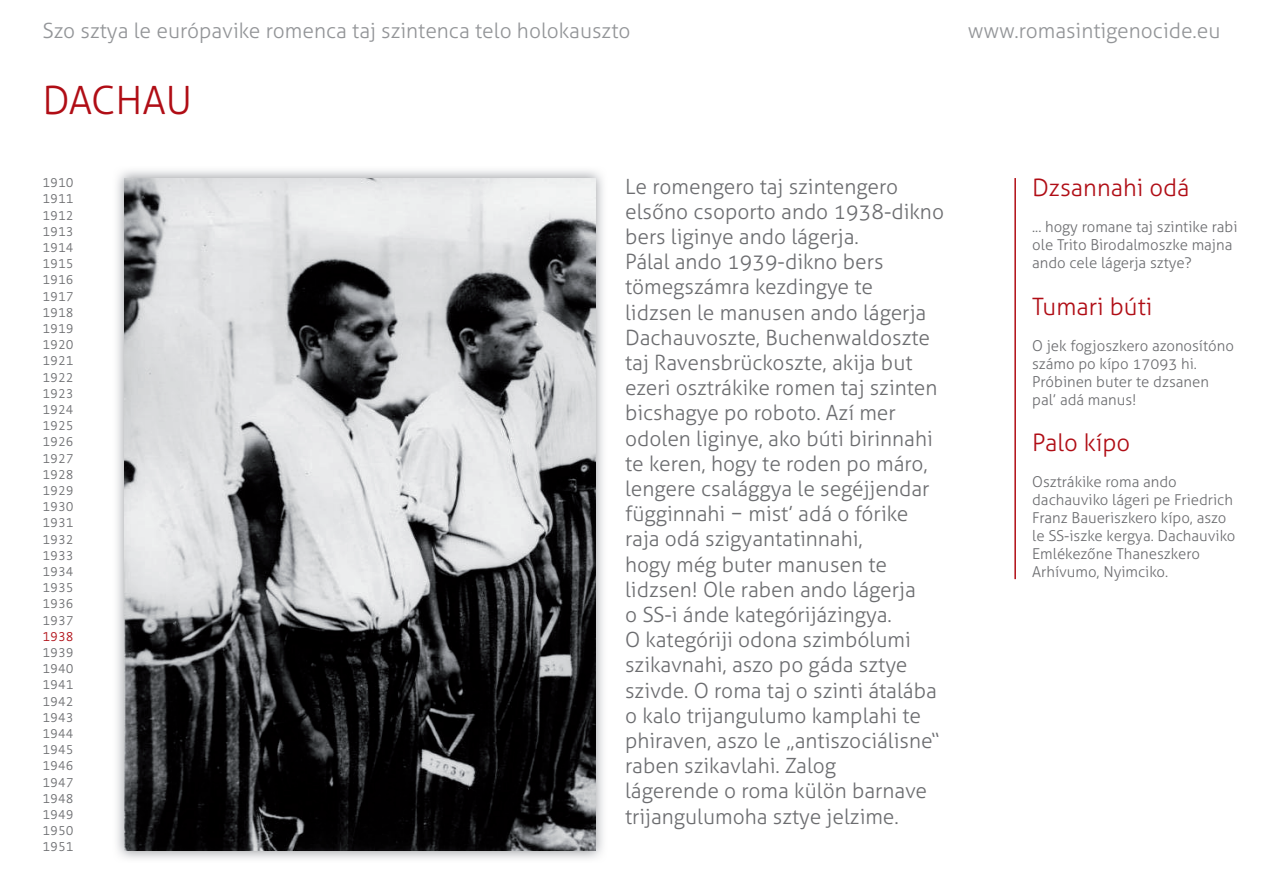
<style>
.page{position:relative;width:1263px;height:893px;background:#fff}
.page>*{position:absolute;margin:0;border:0;box-sizing:border-box;transform-origin:0 0}
.t1{font:300 39px "Aller";color:#b00d15}
.t2{font:300 24px "Aller";color:#b00d15}
.t3{font:300 21px/25.2px "Aller";color:#6c6d70}
.t4{font:300 21px "Aller";color:#939598}
.t5{font:300 15px/18px "Aller";color:#6c6d70}
.t6{font:300 13.5px/16.2px "Strada TF";color:#6c6d70;text-align:justify}
.t7{font:300 13.5px "Strada TF";color:#b00d15}
</style>
<div class="page">
<img style="left:117px;top:170px;width:486px;height:689px">
<img style="left:124px;top:178px;width:471px;height:672px">
<hr style="left:1014px;top:178px;width:2px;height:401px;background:#b00d15">
<p class="t4" style="left:43px;top:18px;width:589px">Szo sztya le európavike romenca taj szintenca telo holokauszto</p>
<p class="t4" style="left:968px;top:18px;width:254px">www.romasintigenocide.eu</p>
<h1 class="t1" style="left:43px;top:76px;width:151px">DACHAU</h1>
<p class="t6" style="left:43px;top:175px;width:33px">1910<br>1911<br>1912<br>1913<br>1914<br>1915<br>1916<br>1917<br>1918<br>1919<br>1920<br>1921<br>1922<br>1923<br>1924<br>1925<br>1926<br>1927<br>1928<br>1929<br>1930<br>1931<br>1932<br>1933<br>1934<br>1935<br>1936<br>1937</p>
<p class="t7" style="left:43px;top:629px;width:33px">1938</p>
<p class="t6" style="left:43px;top:644px;width:33px">1939<br>1940<br>1941<br>1942<br>1943<br>1944<br>1945<br>1946<br>1947<br>1948<br>1949<br>1950<br>1951</p>
<p class="t3" style="left:625px;top:174px;width:320px">Le romengero taj szintengero elsőno csoporto ando 1938-dikno bers liginye ando lágerja.<br>Pálal ando 1939-dikno bers tömegszámra kezdingye te lidzsen le manusen ando lágerja<br>Dachauvoszte, Buchenwaldoszte taj Ravensbrückoszte, akija but ezeri osztrákike romen taj szinten bicshagye po roboto. Azí mer odolen liginye, ako búti birinnahi te keren, hogy te roden po máro, lengere csalággya le segéjjendar függinnahi − mist’ adá o fórike raja odá szigyantatinnahi,<br>hogy még buter manusen te lidzsen! Ole raben ando lágerja<br>o SS-i ánde kategórijázingya.<br>O kategóriji odona szimbólumi szikavnahi, aszo po gáda sztye szivde. O roma taj o szinti átalába o kalo trijangulumo kamplahi te phiraven, aszo le „antiszociálisne“ raben szikavlahi. Zalog<br>lágerende o roma külön barnave trijangulumoha sztye jelzime.</p>
<p class="t2" style="left:1032px;top:173px;width:159px">Dzsannahi odá</p>
<p class="t5" style="left:1032px;top:217px;width:207px">... hogy romane taj szintike rabi ole Trito Birodalmoszke majna ando cele lágerja sztye?</p>
<p class="t2" style="left:1032px;top:292px;width:122px">Tumari búti</p>
<p class="t5" style="left:1032px;top:336px;width:203px">O jek fogjoszkero azonosítóno számo po kípo 17093 hi.<br>Próbinen buter te dzsanen pal’ adá manus!</p>
<p class="t2" style="left:1032px;top:428px;width:100px">Palo kípo</p>
<p class="t5" style="left:1032px;top:473px;width:205px">Osztrákike roma ando dachauviko lágeri pe Friedrich<br>Franz Baueriszkero kípo, aszo le SS-iszke kergya. Dachauviko<br>Emlékezőne Thaneszkero<br>Arhívumo, Nyimciko.</p>
</div>
